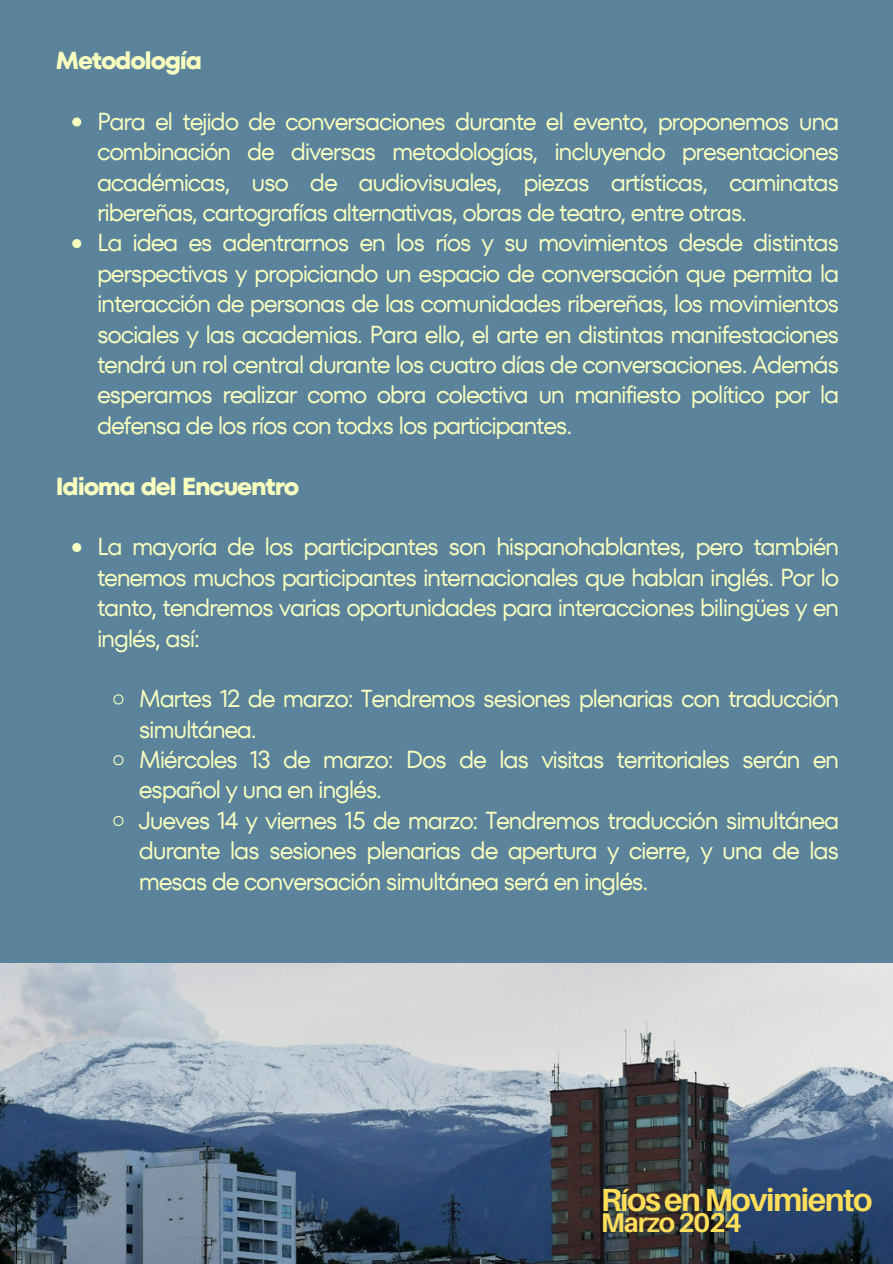
<style>
.page{position:relative;width:893px;height:1264px;background:#fff}
.page>*{position:absolute;margin:0;border:0;box-sizing:border-box;transform-origin:0 0}
.t1{font:700 31.95px "Aileron";letter-spacing:-.045em;color:#ffde59}
.t2{font:700 27px "Aileron";letter-spacing:-.045em;color:#ffde59}
.t3{font:24.45px/30.3px "TT Fors";letter-spacing:-.055em;color:#f8ffbf;text-align:justify}
.t4{font:700 24.45px "TT Fors";letter-spacing:-.055em;color:#f8ffbf}
</style>
<div class="page">
<div style="left:0;top:0;width:892px;height:1263px;background:#5b839c"></div>
<svg style="left:72px;top:117px;width:9px;height:9px"></svg>
<svg style="left:72px;top:239px;width:9px;height:9px"></svg>
<svg style="left:72px;top:543px;width:9px;height:9px"></svg>
<svg style="left:113px;top:694px;width:11px;height:11px"></svg>
<svg style="left:113px;top:755px;width:11px;height:11px"></svg>
<svg style="left:113px;top:816px;width:11px;height:10px"></svg>
<img style="left:0;top:963px;width:892px;height:300px">
<h2 class="t4" style="left:55px;top:43px;width:148px">Metodología</h2>
<p class="t3" style="left:97px;top:106px;width:743px">Para el tejido de conversaciones durante el evento, proponemos una combinación de diversas metodologías, incluyendo presentaciones académicas, uso de audiovisuales, piezas artísticas, caminatas ribereñas, cartografías alternativas, obras de teatro, entre otras.</p>
<p class="t3" style="left:97px;top:228px;width:743px">La idea es adentrarnos en los ríos y su movimientos desde distintas perspectivas y propiciando un espacio de conversación que permita la interacción de personas de las comunidades ribereñas, los movimientos sociales y las academias. Para ello, el arte en distintas manifestaciones tendrá un rol central durante los cuatro días de conversaciones. Además esperamos realizar como obra colectiva un manifiesto político por la defensa de los ríos con todxs los participantes.</p>
<h2 class="t4" style="left:55px;top:469px;width:245px">Idioma del Encuentro</h2>
<p class="t3" style="left:97px;top:531px;width:743px">La mayoría de los participantes son hispanohablantes, pero también tenemos muchos participantes internacionales que hablan inglés. Por lo tanto, tendremos varias oportunidades para interacciones bilingües y en inglés, así:</p>
<p class="t3" style="left:139px;top:683px;width:702px">Martes 12 de marzo: Tendremos sesiones plenarias con traducción simultánea.</p>
<p class="t3" style="left:139px;top:744px;width:702px">Miércoles 13 de marzo: Dos de las visitas territoriales serán en español y una en inglés.</p>
<p class="t3" style="left:139px;top:805px;width:702px">Jueves 14 y viernes 15 de marzo: Tendremos traducción simultánea durante las sesiones plenarias de apertura y cierre, y una de las mesas de conversación simultánea será en inglés.</p>
<h1 class="t1" style="left:601px;top:1179px;width:273px">RíosenMovimiento</h1>
<h1 class="t2" style="left:601px;top:1205px;width:142px">Marzo2024</h1>
</div>
